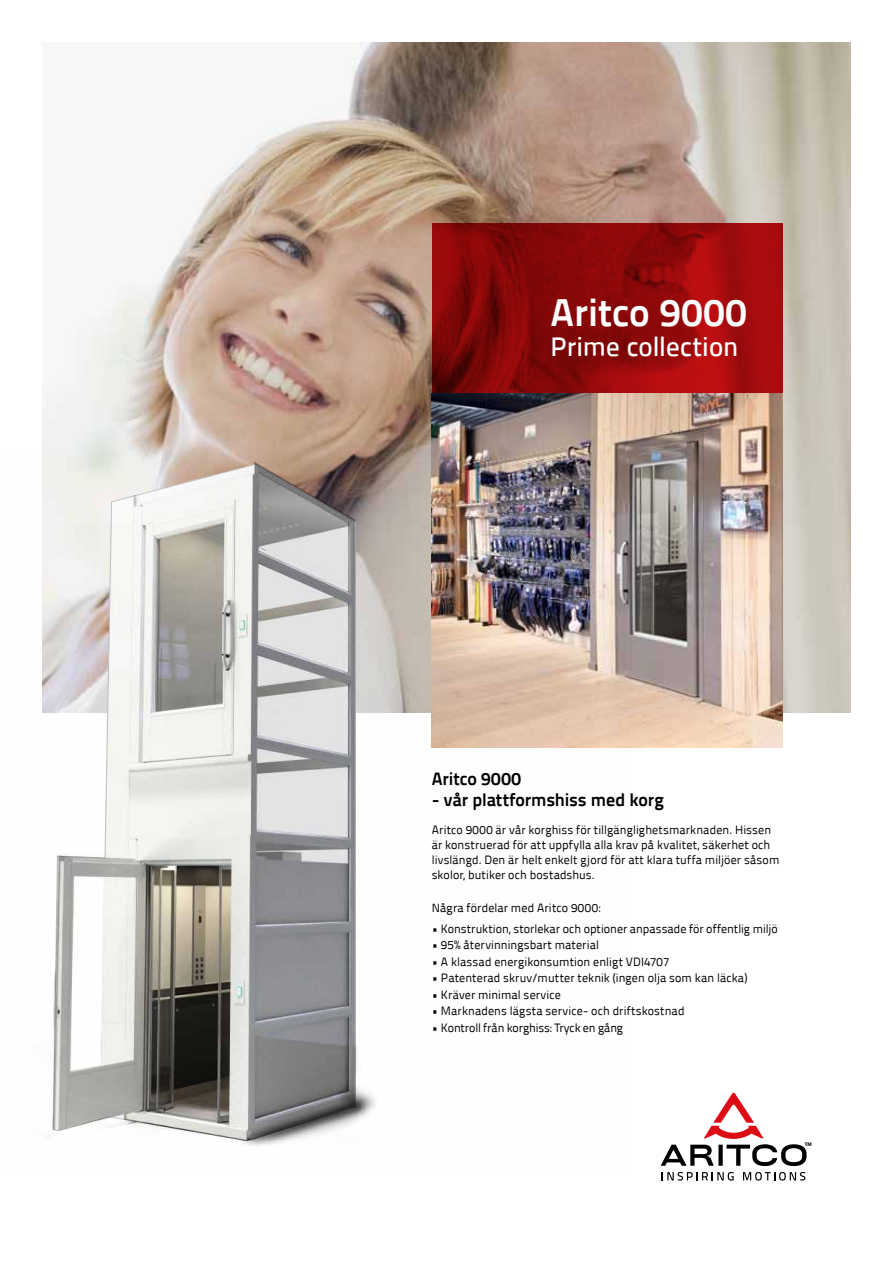
<style>
.page{position:relative;width:893px;height:1263px;background:#fff}
.page>*{position:absolute;margin:0;border:0;box-sizing:border-box;transform-origin:0 0}
.t1{font:700 39px "Titillium Text 22 L";letter-spacing:.005em;color:#fff}
.t2{font:500 27px "Titillium Text 22 L";color:#fff}
.t3{font:700 18px "Titillium Text 22 L";letter-spacing:-.005em;color:#000}
.t4{font:12px/15px "Titillium Text 22 L";letter-spacing:.01em;color:#000}
.t5{font:12px "Titillium Text 22 L";letter-spacing:-.015em;color:#000}
.t6{font:700 5.1px "Myriad";color:#000}
</style>
<div class="page">
<img style="left:43px;top:43px;width:807px;height:669px">
<svg style="left:432px;top:223px;width:351px;height:171px;background:#8f090a"></svg>
<svg style="left:661px;top:1093px;width:145px;height:73px"></svg>
<svg style="left:662px;top:1172px;width:72px;height:8px"></svg>
<svg style="left:743px;top:1172px;width:62px;height:8px"></svg>
<img style="left:42px;top:456px;width:589px;height:690px">
<img style="left:432px;top:394px;width:351px;height:353px">
<h1 class="t1" style="left:551px;top:282px;width:197px">Aritco 9000</h1>
<h2 class="t2" style="left:551px;top:326px;width:189px">Prime collection</h2>
<h3 class="t3" style="left:432px;top:765px;width:91px">Aritco 9000</h3>
<h3 class="t3" style="left:432px;top:786px;width:234px">- vår plattformshiss med korg</h3>
<p class="t4" style="left:432px;top:822px;width:349px">Aritco 9000 är vår korghiss för tillgänglighetsmarknaden. Hissen är konstruerad för att uppfylla alla krav på kvalitet, säkerhet och livslängd. Den är helt enkelt gjord för att klara tuffa miljöer såsom skolor, butiker och bostadshus.</p>
<p class="t4" style="left:432px;top:900px;width:170px">Några fördelar med Aritco 9000:</p>
<p class="t4" style="left:432px;top:920px;width:348px">• Konstruktion, storlekar och optioner anpassade för offentlig miljö</p>
<p class="t4" style="left:432px;top:937px;width:169px">• 95% återvinningsbart material</p>
<p class="t4" style="left:432px;top:953px;width:239px">• A klassad energikonsumtion enligt VDI4707</p>
<p class="t4" style="left:432px;top:970px;width:317px">• Patenterad skruv/mutter teknik (ingen olja som kan läcka)</p>
<p class="t4" style="left:432px;top:986px;width:131px">• Kräver minimal service</p>
<p class="t4" style="left:432px;top:1003px;width:254px">• Marknadens lägsta service- och driftskostnad</p>
<p class="t5" style="left:432px;top:1019px;width:193px">• Kontroll från korghiss: Tryck en gång</p>
<p class="t6" style="left:805px;top:1142px;width:9px">TM</p>
</div>
